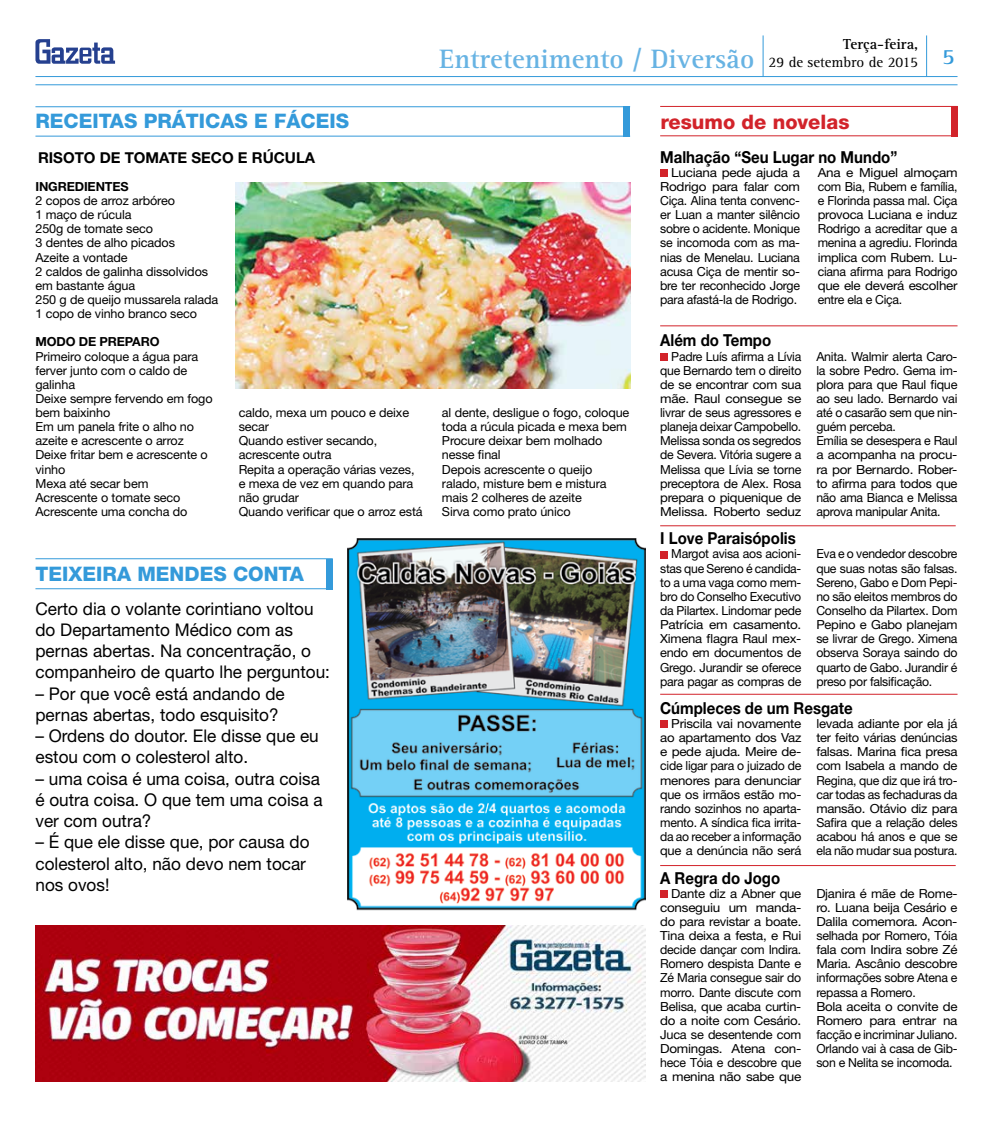
<style>
.page{position:relative;width:993px;height:1124px;background:#fff}
.page>*{position:absolute;margin:0;border:0;box-sizing:border-box;transform-origin:0 0}
.t1{font:700 27.5px "Rotis Serif";color:#67b3e3}
.t2{font:700 22.5px "Rotis Serif";color:#349ada}
.t3{font:800 20px "Helvetica Neue";color:#349ada}
.t4{font:800 20px "Helvetica Neue";color:#d2232a}
.t5{font:17.5px/21.2px "Helvetica Neue";color:#000}
.t6{font:700 16.5px "Helvetica Neue";color:#000;scale:.91 1}
.t7{font:700 15px "Helvetica Neue";color:#000}
.t8{font:15px "Rotis Serif";color:#000}
.t9{font:700 15px "Rotis Serif";color:#000}
.t10{font:12.5px/14.1px "Helvetica Neue";letter-spacing:-.02em;color:#000}
.t11{font:12.5px/14.1px "Helvetica Neue";letter-spacing:-.02em;color:#000;text-align:justify;scale:1.05 1}
.t12{font:12.5px/14.1px "Helvetica Neue";letter-spacing:-.02em;color:#000;text-align:justify;scale:1.08 1}
.t13{font:12.5px/14.1px "Helvetica Neue";letter-spacing:-.02em;color:#000;text-align:justify;scale:1.07 1}
.t14{font:700 12.5px "Helvetica Neue";letter-spacing:-.01em;color:#000}
</style>
<div class="page">
<hr style="left:35px;top:84px;width:922px;height:1px;background:#349ada">
<hr style="left:35px;top:76px;width:922px;height:1px;background:#349ada">
<hr style="left:925px;top:35px;width:1px;height:41px;background:#349ada">
<svg style="left:35px;top:39px;width:80px;height:25px"></svg>
<hr style="left:762px;top:35px;width:1px;height:42px;background:#349ada">
<img style="left:35px;top:925px;width:610px;height:156px">
<img style="left:348px;top:538px;width:297px;height:373px">
<hr style="left:660px;top:325px;width:297px;height:1px;background:#d2232a">
<hr style="left:660px;top:693px;width:297px;height:1px;background:#d2232a">
<hr style="left:660px;top:525px;width:295px;height:1px;background:#d2232a">
<hr style="left:660px;top:865px;width:295px;height:1px;background:#d2232a">
<hr style="left:660px;top:106px;width:297px;height:1px;background:#d2232a">
<hr style="left:660px;top:135px;width:297px;height:1px;background:#d2232a">
<div style="left:950px;top:106px;width:7px;height:30px;background:#d2232a"></div>
<div style="left:660px;top:169px;width:7px;height:8px;background:#d2232a"></div>
<div style="left:660px;top:353px;width:7px;height:7px;background:#d2232a"></div>
<div style="left:660px;top:550px;width:7px;height:8px;background:#d2232a"></div>
<div style="left:660px;top:720px;width:7px;height:8px;background:#d2232a"></div>
<div style="left:660px;top:889px;width:7px;height:8px;background:#d2232a"></div>
<hr style="left:35px;top:106px;width:595px;height:1px;background:#349ada">
<hr style="left:35px;top:136px;width:595px;height:1px;background:#349ada">
<div style="left:623px;top:106px;width:7px;height:30px;background:#349ada"></div>
<hr style="left:35px;top:558px;width:298px;height:1px;background:#349ada">
<hr style="left:35px;top:588px;width:298px;height:1px;background:#349ada">
<div style="left:326px;top:559px;width:7px;height:30px;background:#349ada"></div>
<img style="left:235px;top:183px;width:395px;height:206px">
<p class="t9" style="left:843px;top:36px;width:76px">Terça-feira,</p>
<p class="t8" style="left:768px;top:54px;width:151px">29 de setembro de 2015</p>
<h1 class="t1" style="left:439px;top:43px;width:317px">Entretenimento / Diversão</h1>
<h2 class="t2" style="left:941px;top:44px;width:14px">5</h2>
<h3 class="t3" style="left:35px;top:109px;width:29px">RECE</h3>
<h3 class="t3" style="left:92px;top:109px;width:258px">ITAS PRÁTICAS E FÁCE IS</h3>
<p class="t7" style="left:38px;top:148px;width:21px">Risoto</p>
<p class="t7" style="left:100px;top:148px;width:37px">de tomate</p>
<p class="t7" style="left:191px;top:148px;width:12px">seco</p>
<p class="t7" style="left:238px;top:148px;width:48px">erúcula</p>
<p class="t14" style="left:35px;top:179px;width:13px">Ingredientes</p>
<p class="t10" style="left:35px;top:193px;width:184px">2 copos de arroz arbóreo<br>1 maço de rúcula<br>250g de tomate seco<br>3 dentes de alho picados<br>Azeite a vontade<br>2 caldos de galinha dissolvidos em bastante água<br>250 g de queijo mussarela ralada<br>1 copo de vinho branco seco</p>
<p class="t14" style="left:35px;top:334px;width:126px">MODO DE PREPARO</p>
<p class="t10" style="left:35px;top:349px;width:178px">Primeiro coloque a água para ferver junto com o caldo de galinha<br>Deixe sempre fervendo em fogo bem baixinho<br>Em um panela frite o alho no azeite e acrescente o arroz<br>Deixe fritar bem e acrescente o vinho<br>Mexa até secar bem<br>Acrescente o tomate seco<br>Acrescente uma concha do</p>
<p class="t10" style="left:238px;top:405px;width:185px">caldo, mexa um pouco e deixe secar<br>Quando estiver secando, acrescente outra<br>Repita a operação várias vezes, e mexa de vez em quando para não grudar<br>Quando verificar que o arroz está</p>
<p class="t10" style="left:442px;top:405px;width:189px">al dente, desligue o fogo, coloque toda a rúcula picada e mexa bem<br>Procure deixar bem molhado nesse final<br>Depois acrescente o queijo ralado, misture bem e mistura mais 2 colheres de azeite<br>Sirva como prato único</p>
<h3 class="t3" style="left:35px;top:561px;width:270px">TEIXEIRA MENDES CONTA</h3>
<h3 class="t5" style="left:35px;top:597px;width:296px">Certo dia o volante corintiano voltou do Departamento Médico com as pernas abertas. Na concentração, o companheiro de quarto lhe perguntou:</h3>
<h3 class="t5" style="left:35px;top:682px;width:251px">– Por que você está andando de pernas abertas, todo esquisito?</h3>
<h3 class="t5" style="left:35px;top:725px;width:285px">– Ordens do doutor. Ele disse que eu estou com o colesterol alto.</h3>
<h3 class="t5" style="left:35px;top:767px;width:288px">– uma coisa é uma coisa, outra coisa é outra coisa. O que tem uma coisa a ver com outra?</h3>
<h3 class="t5" style="left:35px;top:831px;width:275px">– É que ele disse que, por causa do colesterol alto, não devo nem tocar nos ovos!</h3>
<h3 class="t4" style="left:660px;top:110px;width:190px">RESUMO DE NOVELAS</h3>
<h3 class="t6" style="left:660px;top:146px;width:262px">Malhação “Seu Lugar no Mundo”</h3>
<p class="t12" style="left:660px;top:165px;width:131px;text-indent:11px">Luciana pede ajuda a Rodrigo para falar com Ciça. Alina tenta convenc&shy;er Luan a manter silêncio sobre o acidente. Monique se incomoda com as ma&shy;nias de Menelau. Luciana acusa Ciça de mentir so&shy;bre ter reconhecido Jorge para afastá-la de Rodrigo.</p>
<p class="t12" style="left:817px;top:165px;width:131px">Ana e Miguel almoçam com Bia, Rubem e família, e Florinda passa mal. Ciça provoca Luciana e induz Rodrigo a acreditar que a menina a agrediu. Florinda implica com Rubem. Lu&shy;ciana afirma para Rodrigo que ele deverá escolher entre ela e Ciça.</p>
<h3 class="t6" style="left:660px;top:330px;width:124px">Além do Tempo</h3>
<p class="t10" style="left:660px;top:349px;width:143px;text-align:justify;text-indent:11px">Padre Luís afirma a Lívia que Bernardo tem o direito de se encontrar com sua mãe. Raul consegue se livrar de seus agressores e planeja deixar Campobello.<br>Melissa sonda os segredos de Severa. Vitória sugere a Melissa que Lívia se torne preceptora de Alex. Rosa prepara o piquenique de Melissa. Roberto seduz</p>
<p class="t10" style="left:816px;top:349px;width:143px">Anita. Walmir alerta Caro&shy;la sobre Pedro. Gema im&shy;plora para que Raul fique ao seu lado. Bernardo vai até o casarão sem que nin&shy;guém perceba.<br>Emília se desespera e Raul a acompanha na procu&shy;ra por Bernardo. Rober&shy;to afirma para todos que não ama Bianca e Melissa aprova manipular Anita.</p>
<p class="t10" style="left:660px;top:546px;width:143px;text-align:justify;text-indent:11px">Margot avisa aos acioni&shy;stas que Sereno é candida&shy;to a uma vaga como mem&shy;bro do Conselho Executivo da Pilartex. Lindomar pede Patrícia em casamento.<br>Ximena flagra Raul mex&shy;endo em documentos de Grego. Jurandir se oferece para pagar as compras de</p>
<p class="t10" style="left:816px;top:546px;width:143px;text-align:justify">Eva e o vendedor descobre que suas notas são falsas.<br>Sereno, Gabo e Dom Pepi&shy;no são eleitos membros do Conselho da Pilartex. Dom Pepino e Gabo planejam se livrar de Grego. Ximena observa Soraya saindo do quarto de Gabo. Jurandir é preso por falsificação.</p>
<p class="t13" style="left:660px;top:716px;width:133px;text-indent:11px">Priscila vai novamente ao apartamento dos Vaz e pede ajuda. Meire de&shy;cide ligar para o juizado de menores para denunciar que os irmãos estão mo&shy;rando sozinhos no aparta&shy;mento. A síndica fica irrita&shy;da ao receber a informação que a denúncia não será</p>
<p class="t11" style="left:816px;top:716px;width:136px">levada adiante por ela já ter feito várias denúncias falsas. Marina fica presa com Isabela a mando de Regina, que diz que irá tro&shy;car todas as fechaduras da mansão. Otávio diz para Safira que a relação deles acabou há anos e que se ela não mudar sua postura.</p>
<p class="t11" style="left:660px;top:885px;width:136px;text-indent:11px">Dante diz a Abner que conseguiu um manda&shy;do para revistar a boate.<br>Tina deixa a festa, e Rui decide dançar com Indira.<br>Romero despista Dante e Zé Maria consegue sair do morro. Dante discute com Belisa, que acaba curtin&shy;do a noite com Cesário.<br>Juca se desentende com Domingas. Atena con&shy;hece Tóia e descobre que a menina não sabe que</p>
<p class="t11" style="left:816px;top:885px;width:136px;text-align:left">Djanira é mãe de Rome&shy;ro. Luana beija Cesário e<br>Dalila comemora. Acon&shy;selhada por Romero, Tóia fala com Indira sobre Zé<br>Maria. Ascânio descobre informações sobre Atena e repassa a Romero.<br>Bola aceita o convite de<br>Romero para entrar na facção e incriminar Juliano.<br>Orlando vai à casa de Gib&shy;son e Nelita se incomoda.</p>
<h3 class="t6" style="left:660px;top:528px;width:150px">I Love Paraisópolis</h3>
<h3 class="t6" style="left:660px;top:697px;width:213px">Cúmpleces de um Resgate</h3>
<h3 class="t6" style="left:660px;top:867px;width:133px">A Regra do Jogo</h3>
</div>
